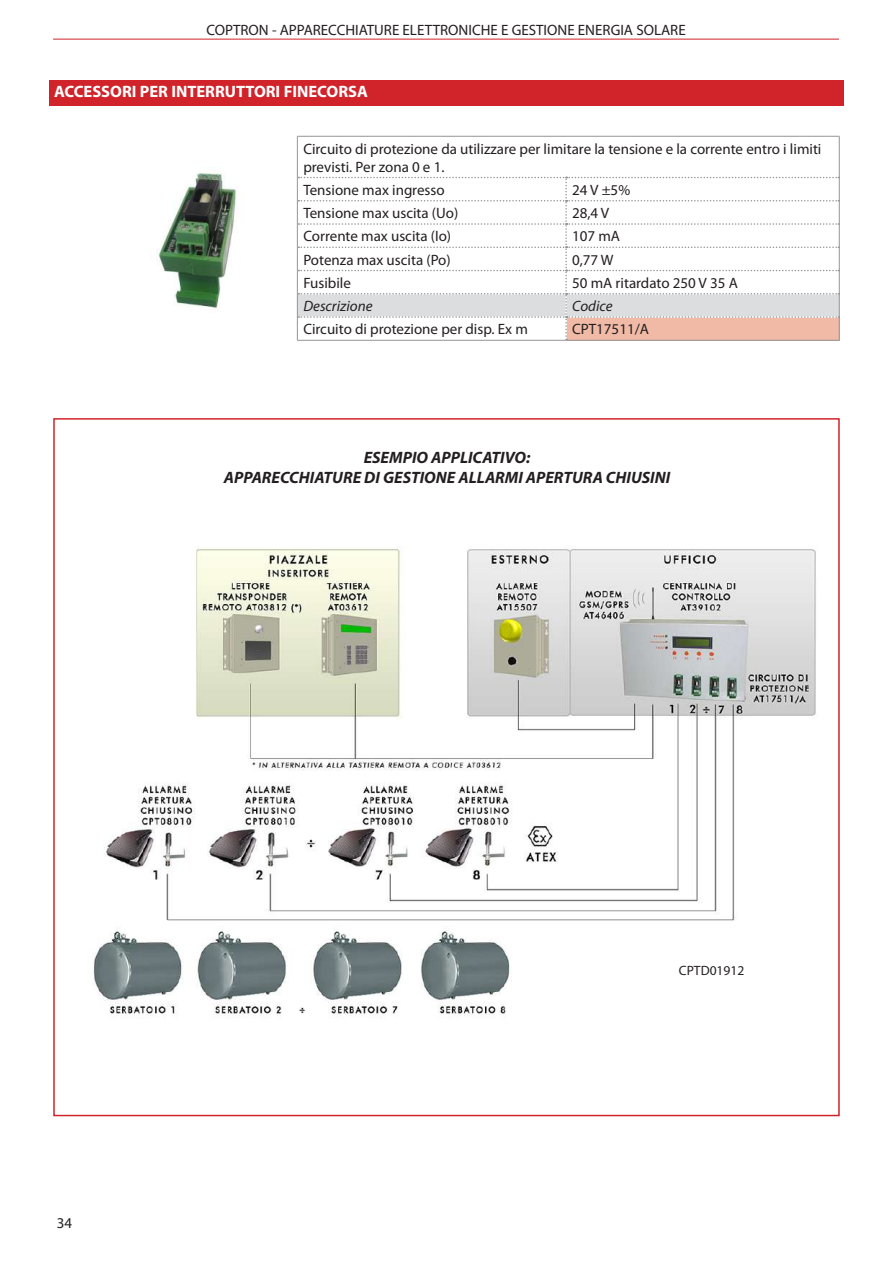
<style>
.page{position:relative;width:893px;height:1263px;background:#fff}
.page>*{position:absolute;margin:0;border:0;box-sizing:border-box;transform-origin:0 0}
.t1{font:italic 700 16.5px/19.8px "Myriad Pro";color:#231f20;text-align:center}
.t2{font:700 16.5px "Myriad Pro";color:#fff}
.t3{font:15px/18px "Myriad Pro";color:#231f20}
.t4{font:italic 15px "Myriad Pro";color:#231f20}
.t5{font:13.5px "Myriad Pro";color:#231f20}
</style>
<div class="page">
<hr style="left:53px;top:39px;width:786px;height:1px;background:#d1232a">
<div style="left:50px;top:81px;width:794px;height:25px;background:#d1232a"></div>
<hr style="left:297px;top:340px;width:269px;height:1px;background:#939598">
<hr style="left:566px;top:340px;width:273px;height:1px;background:#939598">
<hr style="left:297px;top:136px;width:269px;height:1px;background:#939598">
<hr style="left:297px;top:136px;width:1px;height:42px;background:#939598">
<hr style="left:566px;top:136px;width:273px;height:1px;background:#939598">
<hr style="left:839px;top:136px;width:1px;height:42px;background:#939598">
<svg style="left:297px;top:177px;width:543px;height:163px"></svg>
<img style="left:157px;top:167px;width:80px;height:141px">
<img style="left:93px;top:546px;width:724px;height:472px">
<p class="t3" style="left:206px;top:21px;width:481px">COPTRON - APPARECCHIATURE ELETTRONICHE E GESTIONE ENERGIA SOLARE</p>
<p class="t2" style="left:54px;top:81px;width:315px">ACCESSORI PER INTERRUTTORI FINECORSA</p>
<p class="t3" style="left:303px;top:139px;width:520px">Circuito di protezione da utilizzare per limitare la tensione e la corrente entro i limiti previsti. Per zona 0 e 1.</p>
<p class="t3" style="left:303px;top:180px;width:143px">Tensione max ingresso</p>
<p class="t3" style="left:572px;top:180px;width:60px">24 V ±5%</p>
<p class="t3" style="left:303px;top:204px;width:157px">Tensione max uscita (Uo)</p>
<p class="t3" style="left:572px;top:204px;width:39px">28,4 V</p>
<p class="t3" style="left:303px;top:227px;width:149px">Corrente max uscita (Io)</p>
<p class="t3" style="left:572px;top:227px;width:49px">107 mA</p>
<p class="t3" style="left:303px;top:250px;width:149px">Potenza max uscita (Po)</p>
<p class="t3" style="left:572px;top:250px;width:43px">0,77 W</p>
<p class="t3" style="left:303px;top:273px;width:49px">Fusibile</p>
<p class="t3" style="left:572px;top:273px;width:167px">50 mA ritardato 250 V 35 A</p>
<p class="t4" style="left:303px;top:297px;width:71px">Descrizione</p>
<p class="t4" style="left:572px;top:297px;width:42px">Codice</p>
<p class="t3" style="left:303px;top:320px;width:226px">Circuito di protezione per disp. Ex m</p>
<p class="t3" style="left:572px;top:320px;width:78px">CPT17511/A</p>
<p class="t1" style="left:224px;top:447px;width:448px">ESEMPIO APPLICATIVO:<br>APPARECCHIATURE DI GESTIONE ALLARMI APERTURA CHIUSINI</p>
<p class="t3" style="left:57px;top:1214px;width:17px">34</p>
<p class="t5" style="left:679px;top:962px;width:67px">CPTD01912</p>
</div>
